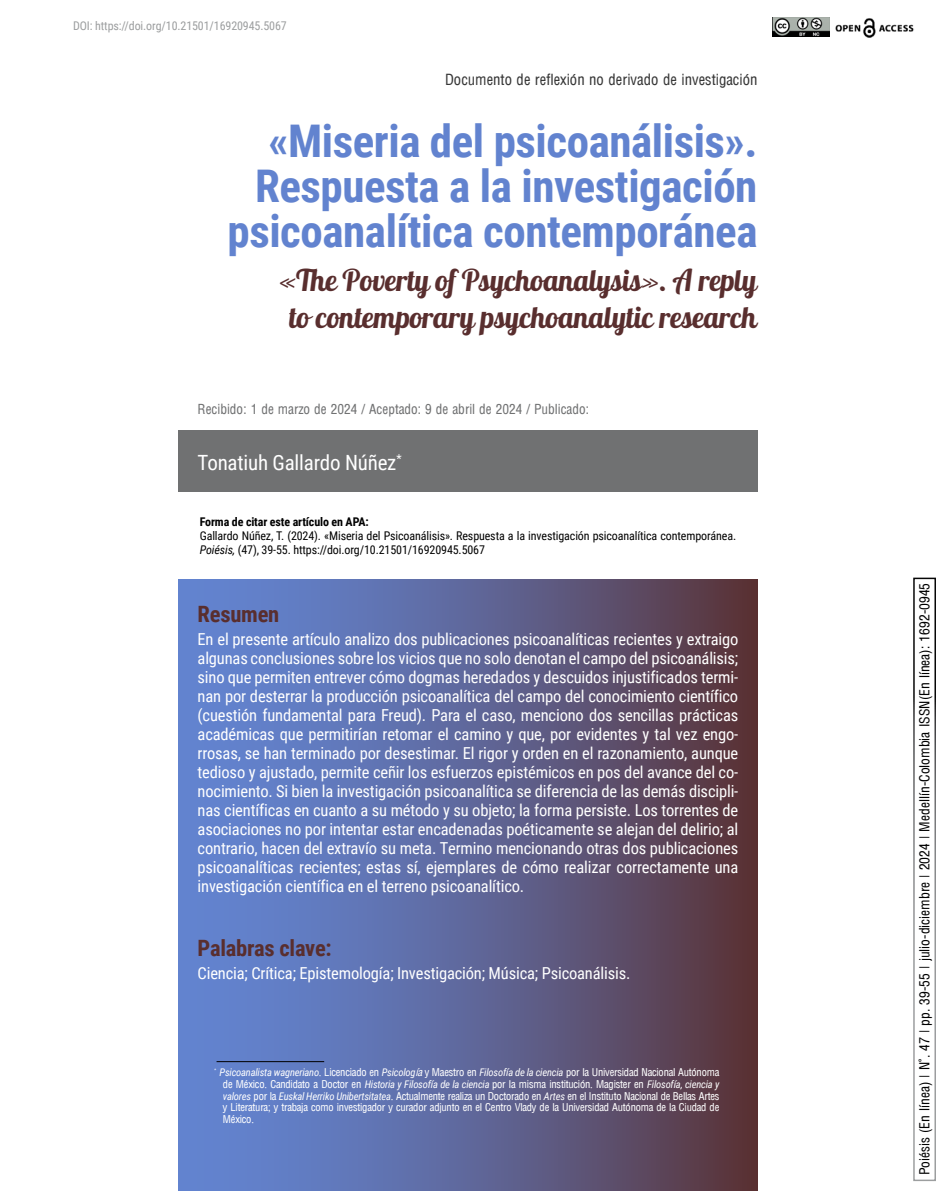
<style>
.page{position:relative;width:936px;height:1191px;background:#fff}
.page>*{position:absolute;margin:0;border:0;box-sizing:border-box;transform-origin:0 0}
.t1{font:700 45px/45px "Roboto Condensed";letter-spacing:-.01em;color:#6283cf;text-align:right}
.t2{font:30px/36px "Lobster";letter-spacing:-.01em;color:#592e2e;text-align:center}
.t3{font:700 22.5px "Roboto Condensed";letter-spacing:-.01em;color:#592e2e}
.t4{font:21px "Roboto Condensed";letter-spacing:-.01em;color:#fff}
.t5{font:16.5px/18.9px "Roboto Condensed";letter-spacing:-.01em;color:#fff;text-align:justify}
.t6{font:15px "Arena Condensed";color:#373737}
.t7{font:13.5px "Arena Condensed";color:#000}
.t8{font:13.5px "Arena Condensed";color:#707172}
.t9{font:12px/13.8px "Roboto Condensed";letter-spacing:-.01em;color:#000}
.t10{font:12px "Roboto Condensed";letter-spacing:-.01em;color:#9c9e9f}
.t11{font:700 12px "Roboto Condensed";letter-spacing:-.01em;color:#000}
.t12{font:10.5px/11.7px "Arena Condensed";letter-spacing:-.02em;color:#fff;text-align:justify}
.s1{font-style:italic}
.s2{font-family:"Roboto Condensed";font-style:italic}
.s3{font-family:"Arena";font-style:italic;font-stretch:condensed}
</style>
<div class="page">
<img style="left:835px;top:18px;width:79px;height:20px">
<img style="left:772px;top:17px;width:57px;height:20px">
<div style="left:913px;top:577px;width:22px;height:604px;border:2px solid #fff"></div>
<svg style="left:178px;top:579px;width:579px;height:612px;background:#5e6392"></svg>
<div style="left:178px;top:430px;width:579px;height:62px;background:#707172"></div>
<hr style="left:216px;top:1061px;width:108px;height:1px;background:#000">
<p class="t10" style="left:73px;top:17px;width:215px">DOI: https://doi.org/10.21501/16920945.5067</p>
<p class="t6" style="left:445px;top:71px;width:314px">Documento de reflexión no derivado de investigación</p>
<h1 class="t1" style="left:227px;top:117px;width:531px">«Miseria del psicoanálisis».<br>Respuesta a la investigación psicoanalítica contemporánea</h1>
<h2 class="t2" style="left:280px;top:262px;width:479px">«The Poverty of Psychoanalysis». A reply to contemporary psychoanalytic research</h2>
<p class="t8" style="left:198px;top:401px;width:393px">Recibido: 1 de marzo de 2024 / Aceptado: 9 de abril de 2024 / Publicado:</p>
<p class="t4" style="left:198px;top:447px;width:205px">Tonatiuh Gallardo Núñez<sup>*</sup></p>
<p class="t11" style="left:200px;top:513px;width:170px">Forma de citar este artículo en APA:</p>
<p class="t9" style="left:200px;top:528px;width:538px">Gallardo Núñez, T. (2024). «Miseria del Psicoanálisis». Respuesta a la investigación psicoanalítica contemporánea.<br><span class="s1">Poiésis,</span> (47), 39-55. https://doi.org/10.21501/16920945.5067</p>
<h3 class="t3" style="left:198px;top:598px;width:83px">Resumen</h3>
<p class="t5" style="left:198px;top:629px;width:542px">En el presente artículo analizo dos publicaciones psicoanalíticas recientes y extraigo algunas conclusiones sobre los vicios que no solo denotan el campo del psicoanálisis; sino que permiten entrever cómo dogmas heredados y descuidos injustificados termi&shy;nan por desterrar la producción psicoanalítica del campo del conocimiento científico (cuestión fundamental para Freud). Para el caso, menciono dos sencillas prácticas académicas que permitirían retomar el camino y que, por evidentes y tal vez engo&shy;rrosas, se han terminado por desestimar. El rigor y orden en el razonamiento, aunque tedioso y ajustado, permite ceñir los esfuerzos epistémicos en pos del avance del co&shy;nocimiento. Si bien la investigación psicoanalítica se diferencia de las demás discipli&shy;nas científicas en cuanto a su método y su objeto; la forma persiste. Los torrentes de asociaciones no por intentar estar encadenadas poéticamente se alejan del delirio; al contrario, hacen del extravío su meta. Termino mencionando otras dos publicaciones psicoanalíticas recientes; estas sí, ejemplares de cómo realizar correctamente una investigación científica en el terreno psicoanalítico.</p>
<h3 class="t3" style="left:198px;top:932px;width:136px">Palabras clave:</h3>
<p class="t5" style="left:198px;top:963px;width:434px">Ciencia; Crítica; Epistemología; Investigación; Música; Psicoanálisis.</p>
<p class="t12" style="left:223px;top:1066px;width:498px;text-indent:-9px"><sup>*</sup> <span class="s2">Psicoanalista wagneriano</span>. Licenciado en <span class="s2">Psicolog</span><span class="s3">ía</span> y Maestro en <span class="s2">Filosofía de la ciencia</span> por la Universidad Nacional Autónoma de México. Candidato a Doctor en <span class="s2">Historia y Filosofía de la ciencia</span> por la misma institución. Magister en <span class="s2">Filosofía, ciencia y valores</span> por la <span class="s2">Euskal Herriko Unibertsitatea</span>. Actualmente realiza un Doctorado en <span class="s2">Artes</span> en el Instituto Nacional de Bellas Artes y Literatura; y trabaja como investigador y curador adjunto en el Centro Vlady de la Universidad Autónoma de la Ciudad de México.</p>
<p class="t7" style="left:916px;top:1175px;width:594px;rotate:-90deg">Poiésis (En línea) | N°. 47 | pp. 39-55 | julio-diciembre | 2024 | Medellín-Colombia ISSN(En línea): 1692-0945</p>
</div>
